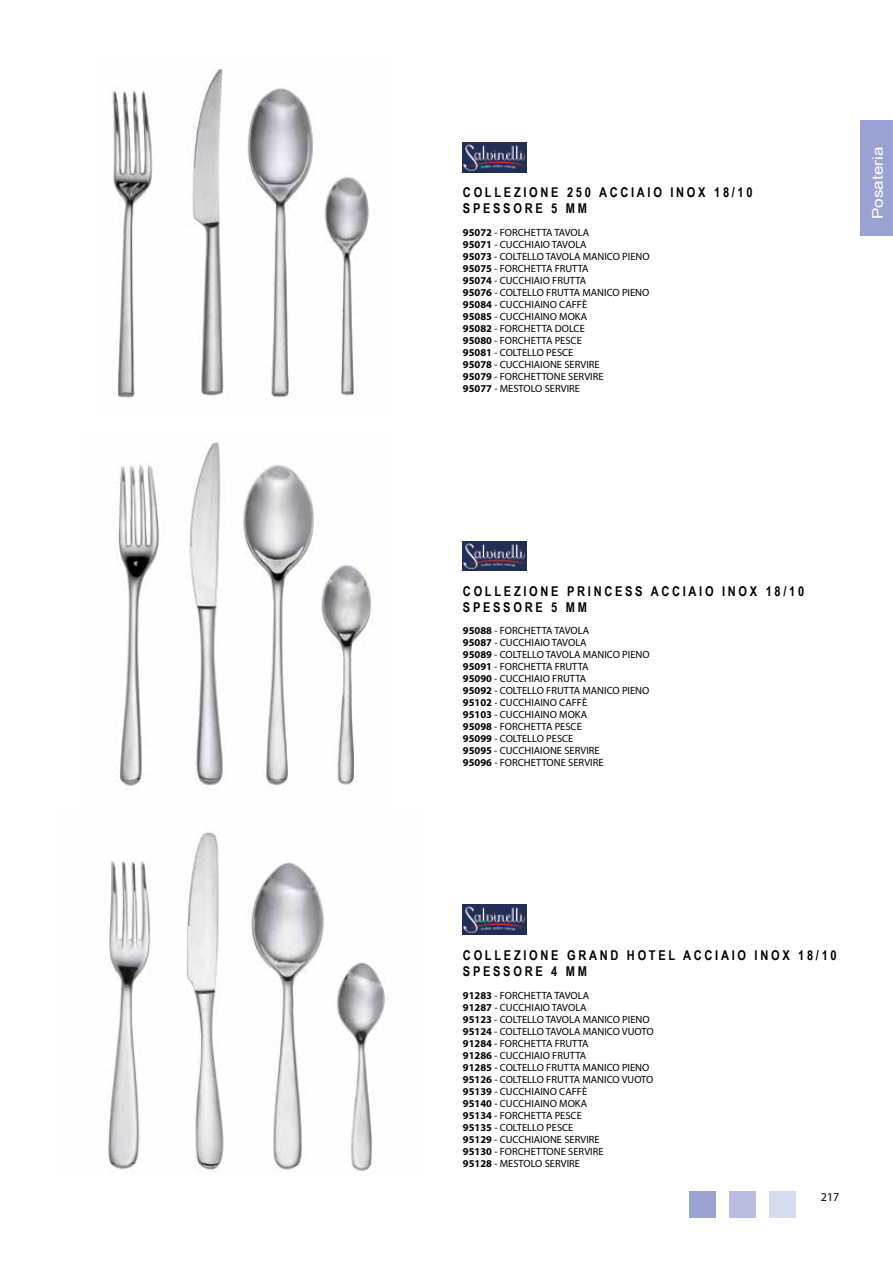
<style>
.page{position:relative;width:893px;height:1263px;background:#fff}
.page>*{position:absolute;margin:0;border:0;box-sizing:border-box;transform-origin:0 0}
.t1{font:14.7px "Arial Narrow";color:#fff;scale:1.43 1}
.t2{font:700 13.5px/16.2px "Arial Narrow";letter-spacing:.2em;color:#000}
.t3{font:12px "Myriad Pro";color:#000}
.t4{font:10.5px/12px "Myriad Pro";color:#000}
.s1{font-weight:700}
</style>
<div class="page">
<img style="left:116px;top:440px;width:256px;height:350px">
<img style="left:112px;top:69px;width:257px;height:330px">
<img style="left:463px;top:142px;width:64px;height:30px">
<img style="left:463px;top:541px;width:64px;height:30px">
<img style="left:463px;top:905px;width:64px;height:30px">
<img style="left:108px;top:832px;width:277px;height:340px">
<div style="left:860px;top:120px;width:33px;height:116px;background:#9aa2d2"></div>
<div style="left:690px;top:1191px;width:26px;height:27px;background:#9aa2d2"></div>
<div style="left:729px;top:1191px;width:27px;height:27px;background:#b8bedf"></div>
<div style="left:769px;top:1191px;width:26px;height:27px;background:#d6daed"></div>
<p class="t2" style="left:463px;top:184px;width:291px">COLLEZIONE 250 ACCIAIO INOX 18/10<br>SPESSORE 5 MM</p>
<p class="t4" style="left:463px;top:226px;width:188px"><span class="s1">95072</span> - FORCHETTA TAVOLA<br><span class="s1">95071</span> - CUCCHIAIO TAVOLA<br><span class="s1">95073</span> - COLTELLO TAVOLA MANICO PIENO<br><span class="s1">95075</span> - FORCHETTA FRUTTA<br><span class="s1">95074</span> - CUCCHIAIO FRUTTA<br><span class="s1">95076</span> - COLTELLO FRUTTA MANICO PIENO<br><span class="s1">95084</span> - CUCCHIAINO CAFFÈ<br><span class="s1">95085</span> - CUCCHIAINO MOKA<br><span class="s1">95082</span> - FORCHETTA DOLCE<br><span class="s1">95080</span> - FORCHETTA PESCE<br><span class="s1">95081</span> - COLTELLO PESCE<br><span class="s1">95078</span> - CUCCHIAIONE SERVIRE<br><span class="s1">95079</span> - FORCHETTONE SERVIRE<br><span class="s1">95077</span> - MESTOLO SERVIRE</p>
<h1 class="t1" style="left:867px;top:219px;width:52px;rotate:-90deg">Posateria</h1>
<p class="t2" style="left:463px;top:582px;width:343px">COLLEZIONE PRINCESS ACCIAIO INOX 18/10<br>SPESSORE 5 MM</p>
<p class="t4" style="left:463px;top:625px;width:188px"><span class="s1">95088</span> - FORCHETTA TAVOLA<br><span class="s1">95087</span> - CUCCHIAIO TAVOLA<br><span class="s1">95089</span> - COLTELLO TAVOLA MANICO PIENO<br><span class="s1">95091</span> - FORCHETTA FRUTTA<br><span class="s1">95090</span> - CUCCHIAIO FRUTTA<br><span class="s1">95092</span> - COLTELLO FRUTTA MANICO PIENO<br><span class="s1">95102</span> - CUCCHIAINO CAFFÈ<br><span class="s1">95103</span> - CUCCHIAINO MOKA<br><span class="s1">95098</span> - FORCHETTA PESCE<br><span class="s1">95099</span> - COLTELLO PESCE<br><span class="s1">95095</span> - CUCCHIAIONE SERVIRE<br><span class="s1">95096</span> - FORCHETTONE SERVIRE</p>
<p class="t2" style="left:463px;top:946px;width:375px">COLLEZIONE GRAND HOTEL ACCIAIO INOX 18/10<br>SPESSORE 4 MM</p>
<p class="t4" style="left:463px;top:989px;width:192px"><span class="s1">91283</span> - FORCHETTA TAVOLA<br><span class="s1">91287</span> - CUCCHIAIO TAVOLA<br><span class="s1">95123</span> - COLTELLO TAVOLA MANICO PIENO<br><span class="s1">95124</span> - COLTELLO TAVOLA MANICO VUOTO<br><span class="s1">91284</span> - FORCHETTA FRUTTA<br><span class="s1">91286</span> - CUCCHIAIO FRUTTA<br><span class="s1">91285</span> - COLTELLO FRUTTA MANICO PIENO<br><span class="s1">95126</span> - COLTELLO FRUTTA MANICO VUOTO<br><span class="s1">95139</span> - CUCCHIAINO CAFFÈ<br><span class="s1">95140</span> - CUCCHIAINO MOKA<br><span class="s1">95134</span> - FORCHETTA PESCE<br><span class="s1">95135</span> - COLTELLO PESCE<br><span class="s1">95129</span> - CUCCHIAIONE SERVIRE<br><span class="s1">95130</span> - FORCHETTONE SERVIRE<br><span class="s1">95128</span> - MESTOLO SERVIRE</p>
<p class="t3" style="left:821px;top:1190px;width:20px">217</p>
</div>
